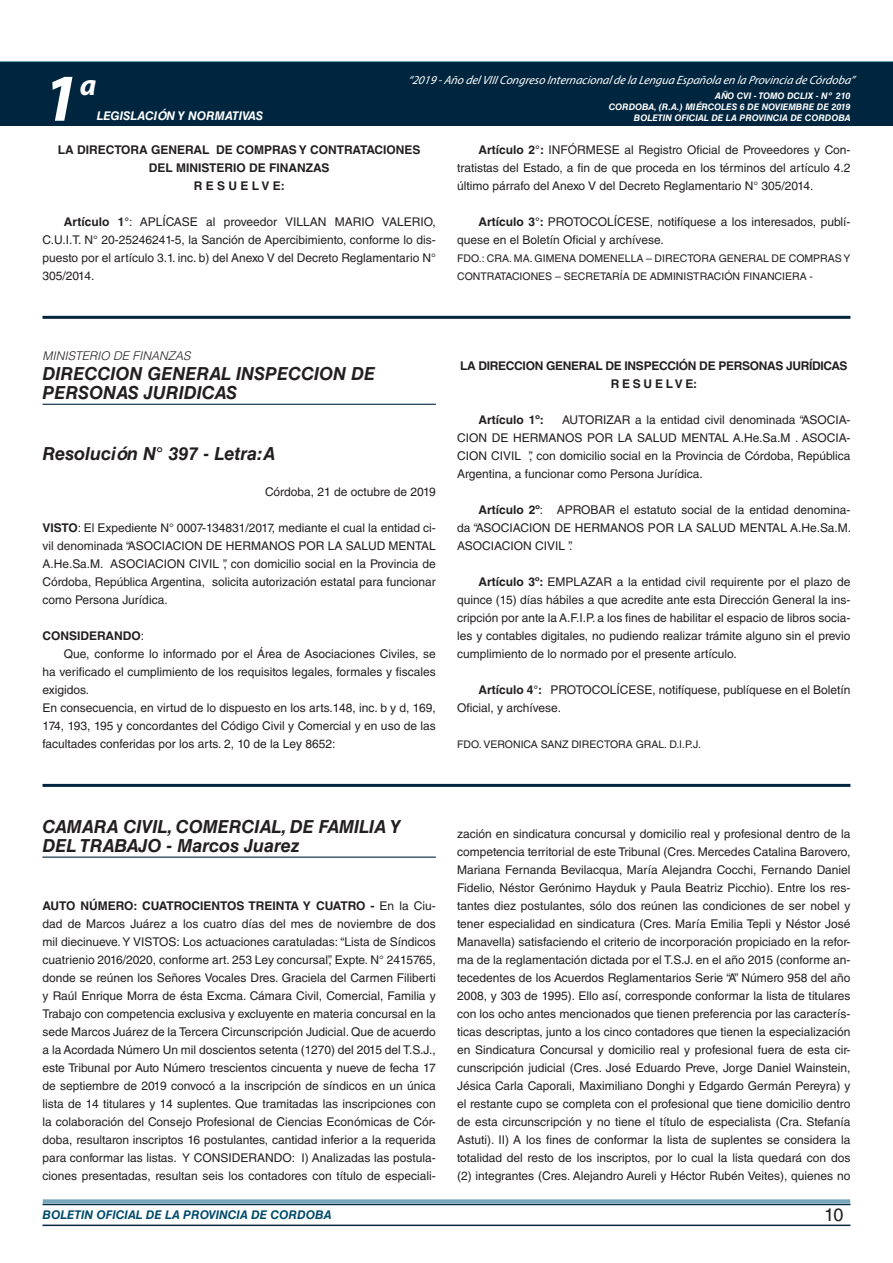
<style>
.page{position:relative;width:893px;height:1263px;background:#fff}
.page>*{position:absolute;margin:0;border:0;box-sizing:border-box;transform-origin:0 0}
.t1{font:italic 700 67.5px "Myriad Pro";color:#fff}
.t2{font:italic 700 30px "Myriad Pro";color:#fff}
.t3{font:italic 700 18px/19.5px "Helvetica LT Std";color:#231f20}
.t4{font:18px "Helvetica LT Std";color:#231f20}
.t5{font:12px/18px "Helvetica LT Std";color:#231f20;text-align:justify}
.t6{font:700 12px/18px "Helvetica LT Std";color:#231f20;text-align:center}
.t7{font:italic 12px "Myriad Pro";color:#fff}
.t8{font:700 12px/18px "Helvetica LT Std";letter-spacing:-.025em;color:#231f20;text-align:center}
.t9{font:italic 700 12px "Helvetica LT Std";color:#004b6c}
.t10{font:italic 700 12px "Helvetica LT Std";color:#fff}
.t11{font:italic 300 12px "Helvetica LT Std";color:#231f20}
.t12{font:10.5px "Helvetica LT Std";color:#231f20}
.t13{font:italic 700 9px/10.8px "Helvetica LT Std";color:#fff;text-align:right}
.s1{font-weight:700}
.s2{font-weight:400}
</style>
<div class="page">
<div style="left:0;top:61px;width:893px;height:6px;background:#73a5b8"></div>
<div style="left:0;top:62px;width:893px;height:64px;background:#00263f"></div>
<hr style="left:43px;top:1224px;width:807px;height:2px;background:#00263f">
<div style="left:42px;top:1198px;width:809px;height:8px;background:#fff;opacity:.75"></div>
<hr style="left:43px;top:316px;width:807px;height:3px;background:#00263f">
<hr style="left:43px;top:404px;width:393px;height:1px;background:#00263f">
<hr style="left:43px;top:784px;width:807px;height:3px;background:#00263f">
<hr style="left:43px;top:856px;width:393px;height:2px;background:#00263f">
<h1 class="t1" style="left:43px;top:54px;width:38px">1</h1>
<h2 class="t2" style="left:80px;top:66px;width:18px">a</h2>
<p class="t10" style="left:97px;top:109px;width:168px">LEGISLACIÓN Y NORMATIVAS</p>
<p class="t7" style="left:408px;top:72px;width:448px">“2019 -Año delVIIICongreso Internacionalde la Lengua Esp añola en la Provincia de Córdoba”</p>
<p class="t13" style="left:609px;top:91px;width:243px">AÑO CVI - TOMO DCLIX - Nº 210<br>CORDOBA, (R.A.) MIÉRCOLES 6 DE NOVIEMBRE DE 2019<br>BOLETIN OFICIAL DE LA PROVINCIA DE CORDOBA</p>
<p class="t6" style="left:58px;top:140px;width:364px">LA DIRECTORA GENERAL DE COMPRAS Y CONTRATACIONES<br>DEL MINISTERIO DE FINANZAS<br>R E S U E L V E:</p>
<p class="t5" style="left:43px;top:213px;width:395px;text-indent:21px"><span class="s1">Artículo 1°</span>: APLÍCASE al proveedor VILLAN MARIO VALERIO, C.U.I.T. N° 20-25246241-5, la Sanción de Apercibimiento, conforme lo dis&shy;puesto por el artículo 3.1. inc. b) del Anexo V del Decreto Reglamentario N° 305/2014.</p>
<p class="t5" style="left:457px;top:141px;width:395px;text-indent:21px"><span class="s1">Artículo 2°:</span> INFÓRMESE al Registro Oficial de Proveedores y Con&shy;tratistas del Estado, a fin de que proceda en los términos del artículo 4.2 último párrafo del Anexo V del Decreto Reglamentario N° 305/2014.</p>
<p class="t5" style="left:457px;top:213px;width:395px;text-indent:21px"><span class="s1">Artículo 3°:</span> PROTOCOLÍCESE, notifíquese a los interesados, publí&shy;quese en el Boletín Oficial y archívese.</p>
<p class="t12" style="left:457px;top:252px;width:94px">Fdo.: Cra. Ma. Gimena</p>
<p class="t12" style="left:579px;top:252px;width:16px">Domenella</p>
<p class="t12" style="left:646px;top:252px;width:24px">– Directora</p>
<p class="t12" style="left:719px;top:252px;width:16px">General</p>
<p class="t12" style="left:772px;top:252px;width:34px">de Compras</p>
<p class="t12" style="left:843px;top:252px;width:7px">y</p>
<p class="t12" style="left:457px;top:270px;width:16px">Contrataciones</p>
<p class="t12" style="left:555px;top:270px;width:24px">– Secretaría</p>
<p class="t12" style="left:633px;top:270px;width:32px">de Administración</p>
<p class="t12" style="left:743px;top:270px;width:14px">Financiera</p>
<p class="t12" style="left:810px;top:270px;width:5px">-</p>
<p class="t11" style="left:43px;top:349px;width:150px">MINISTERIO DE FINANZAS</p>
<h3 class="t3" style="left:43px;top:364px;width:334px">DIRECCION GENERAL INSPECCION DE<br>PERSONAS JURIDICAS</h3>
<h3 class="t3" style="left:43px;top:443px;width:234px">Resolución N° 397 - Letra:A</h3>
<p class="t5" style="left:265px;top:483px;width:172px">Córdoba, 21 de octubre de 2019</p>
<p class="t5" style="left:43px;top:519px;width:395px"><span class="s1">VISTO</span>: El Expediente N° 0007-134831/2017, mediante el cual la entidad ci&shy;vil denominada “ASOCIACION DE HERMANOS POR LA SALUD MENTAL A.He.Sa.M. ASOCIACION CIVIL ”, con domicilio social en la Provincia de Córdoba, República Argentina, solicita autorización estatal para funcionar como Persona Jurídica.</p>
<p class="t6" style="left:43px;top:626px;width:103px">CONSIDERANDO<span class="s2">:</span></p>
<p class="t5" style="left:64px;top:645px;width:374px">Que, conforme lo informado por el Área de Asociaciones Civiles, se</p>
<p class="t5" style="left:43px;top:663px;width:395px">ha verificado el cumplimiento de los requisitos legales, formales y fiscales</p>
<p class="t5" style="left:43px;top:681px;width:48px">exigidos.</p>
<p class="t5" style="left:43px;top:699px;width:395px">En consecuencia, en virtud de lo dispuesto en los arts.148, inc. b y d, 169,</p>
<p class="t5" style="left:43px;top:717px;width:395px">174, 193, 195 y concordantes del Código Civil y Comercial y en uso de las</p>
<p class="t5" style="left:43px;top:735px;width:294px">facultades conferidas por los arts. 2, 10 de la Ley 8652:</p>
<p class="t8" style="left:460px;top:356px;width:389px">LA DIRECCION GENERAL DE INSPECCIÓN DE PERSONAS JURÍDICAS<br>R E S U E L V E:</p>
<p class="t6" style="left:478px;top:410px;width:67px">Artículo 1º:</p>
<p class="t5" style="left:457px;top:411px;width:395px;text-indent:105px">AUTORIZAR a la entidad civil denominada “ASOCIA-CION DE HERMANOS POR LA SALUD MENTAL A.He.Sa.M . ASOCIA-CION CIVIL ”, con domicilio social en la Provincia de Córdoba, República Argentina, a funcionar como Persona Jurídica.</p>
<p class="t5" style="left:457px;top:501px;width:396px;text-indent:21px"><span class="s1">Artículo 2º</span>: APROBAR el estatuto social de la entidad denomina&shy;da “ASOCIACION DE HERMANOS POR LA SALUD MENTAL A.He.Sa.M.<br>ASOCIACION CIVIL ”.</p>
<p class="t5" style="left:457px;top:573px;width:395px;text-indent:21px"><span class="s1">Artículo 3º:</span> EMPLAZAR a la entidad civil requirente por el plazo de quince (15) días hábiles a que acredite ante esta Dirección General la ins&shy;cripción por ante la A.F.I.P. a los fines de habilitar el espacio de libros socia&shy;les y contables digitales, no pudiendo realizar trámite alguno sin el previo cumplimiento de lo normado por el presente artículo.</p>
<p class="t5" style="left:457px;top:681px;width:395px;text-indent:21px"><span class="s1">Artículo 4°:</span> PROTOCOLÍCESE, notifíquese, publíquese en el Boletín<br>Oficial, y archívese.</p>
<p class="t12" style="left:457px;top:738px;width:245px">FDO. VERONICA SANZ DIRECTORA GRAL. D.I.P.J.</p>
<h3 class="t3" style="left:43px;top:816px;width:360px">CAMARA CIVIL, COMERCIAL, DE FAMILIA Y<br>DEL TRABAJO - Marcos Juarez</h3>
<p class="t5" style="left:43px;top:897px;width:395px"><span class="s1">AUTO NÚMERO: CUATROCIENTOS TREINTA Y CUATRO -</span> En la Ciu&shy;dad de Marcos Juárez a los cuatro días del mes de noviembre de dos mil diecinueve. Y VISTOS: Los actuaciones caratuladas: “Lista de Síndicos cuatrienio 2016/2020, conforme art. 253 Ley concursal”, Expte. N° 2415765, donde se reúnen los Señores Vocales Dres. Graciela del Carmen Filiberti y Raúl Enrique Morra de ésta Excma. Cámara Civil, Comercial, Familia y Trabajo con competencia exclusiva y excluyente en materia concursal en la sede Marcos Juárez de la Tercera Circunscripción Judicial. Que de acuerdo a la Acordada Número Un mil doscientos setenta (1270) del 2015 del T.S.J., este Tribunal por Auto Número trescientos cincuenta y nueve de fecha 17 de septiembre de 2019 convocó a la inscripción de síndicos en un única lista de 14 titulares y 14 suplentes. Que tramitadas las inscripciones con la colaboración del Consejo Profesional de Ciencias Económicas de Cór&shy;doba, resultaron inscriptos 16 postulantes, cantidad inferior a la requerida para conformar las listas. Y CONSIDERANDO: I) Analizadas las postula&shy;ciones presentadas, resultan seis los contadores con título de especiali-</p>
<p class="t5" style="left:457px;top:825px;width:395px">zación en sindicatura concursal y domicilio real y profesional dentro de la competencia territorial de este Tribunal (Cres. Mercedes Catalina Barovero, Mariana Fernanda Bevilacqua, María Alejandra Cocchi, Fernando Daniel Fidelio, Néstor Gerónimo Hayduk y Paula Beatriz Picchio). Entre los res&shy;tantes diez postulantes, sólo dos reúnen las condiciones de ser nobel y tener especialidad en sindicatura (Cres. María Emilia Tepli y Néstor José Manavella) satisfaciendo el criterio de incorporación propiciado en la refor&shy;ma de la reglamentación dictada por el T.S.J. en el año 2015 (conforme an&shy;tecedentes de los Acuerdos Reglamentarios Serie “A” Número 958 del año 2008, y 303 de 1995). Ello así, corresponde conformar la lista de titulares con los ocho antes mencionados que tienen preferencia por las caracterís&shy;ticas descriptas, junto a los cinco contadores que tienen la especialización en Sindicatura Concursal y domicilio real y profesional fuera de esta cir&shy;cunscripción judicial (Cres. José Eduardo Preve, Jorge Daniel Wainstein, Jésica Carla Caporali, Maximiliano Donghi y Edgardo Germán Pereyra) y el restante cupo se completa con el profesional que tiene domicilio dentro de esta circunscripción y no tiene el título de especialista (Cra. Stefanía Astuti). II) A los fines de conformar la lista de suplentes se considera la totalidad del resto de los inscriptos, por lo cual la lista quedará con dos (2) integrantes (Cres. Alejandro Aureli y Héctor Rubén Veites), quienes no</p>
<p class="t9" style="left:43px;top:1208px;width:290px">BOLETIN OFICIAL DE LA PROVINCIA DE CORDOBA</p>
<h3 class="t4" style="left:824px;top:1204px;width:21px">10</h3>
</div>
